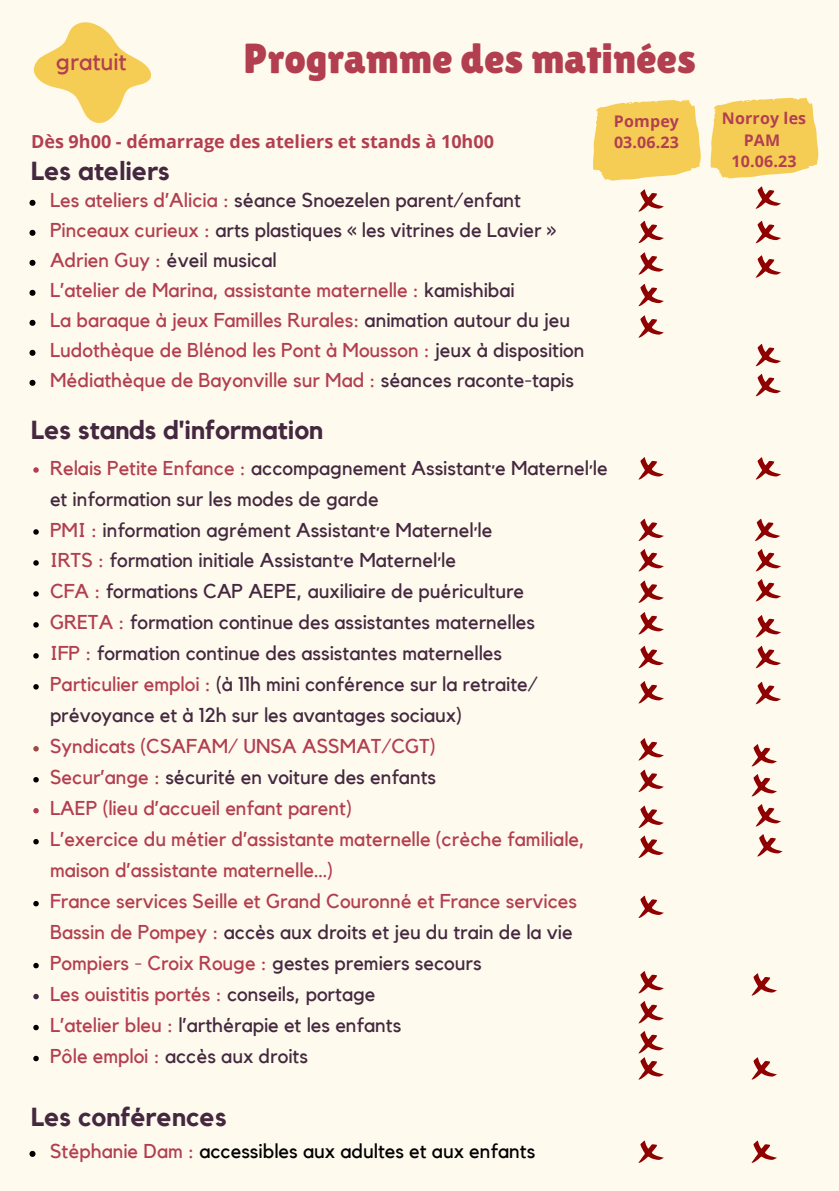
<style>
.page{position:relative;width:839px;height:1191px;background:#fff}
.page>*{position:absolute;margin:0;border:0;box-sizing:border-box;transform-origin:0 0}
.t1{font:42px "Lilita One";color:#b23f50}
.t2{font:700 26px "Kollektif";color:#44283f}
.t3{font:24px "Kollektif";color:#b23f50}
.t4{font:20px/31px "Kollektif";color:#44283f}
.t5{font:20px/31px "Kollektif";color:#b23f50}
.t6{font:20px "Kollektif";color:#000}
.t7{font:700 18px "Open Sans";color:#b23f50}
.t8{font:700 16px/21.4px "Open Sans";letter-spacing:.01em;color:#b23f50}
.s1{color:#b23f50}
.s2{color:#44283f}
.s3{color:#9c4a45}
</style>
<div class="page">
<div style="left:0;top:0;width:838px;height:1191px;background:#fffaee"></div>
<svg style="left:838px;top:1166px;width:1px;height:24px"></svg>
<svg style="left:33px;top:22px;width:119px;height:101px"></svg>
<svg style="left:593px;top:100px;width:107px;height:81px;background:#f7d268"></svg>
<svg style="left:710px;top:98px;width:108px;height:81px;background:#f7d369"></svg>
<svg style="left:638px;top:189px;width:26px;height:23px"></svg>
<svg style="left:33px;top:467px;width:6px;height:6px"></svg>
<svg style="left:33px;top:529px;width:6px;height:6px"></svg>
<svg style="left:33px;top:560px;width:6px;height:6px"></svg>
<svg style="left:33px;top:591px;width:6px;height:6px"></svg>
<svg style="left:33px;top:622px;width:6px;height:6px"></svg>
<svg style="left:33px;top:653px;width:6px;height:6px"></svg>
<svg style="left:33px;top:684px;width:6px;height:6px"></svg>
<svg style="left:33px;top:746px;width:6px;height:6px"></svg>
<svg style="left:33px;top:777px;width:6px;height:5px"></svg>
<svg style="left:33px;top:808px;width:6px;height:5px"></svg>
<svg style="left:33px;top:839px;width:6px;height:5px"></svg>
<svg style="left:33px;top:901px;width:6px;height:5px"></svg>
<svg style="left:33px;top:963px;width:6px;height:5px"></svg>
<svg style="left:33px;top:994px;width:6px;height:5px"></svg>
<svg style="left:33px;top:1025px;width:6px;height:5px"></svg>
<svg style="left:33px;top:1056px;width:6px;height:5px"></svg>
<svg style="left:29px;top:200px;width:6px;height:6px"></svg>
<svg style="left:29px;top:230px;width:6px;height:6px"></svg>
<svg style="left:29px;top:260px;width:6px;height:6px"></svg>
<svg style="left:29px;top:290px;width:6px;height:6px"></svg>
<svg style="left:29px;top:320px;width:6px;height:6px"></svg>
<svg style="left:29px;top:350px;width:6px;height:6px"></svg>
<svg style="left:29px;top:380px;width:6px;height:6px"></svg>
<svg style="left:755px;top:186px;width:26px;height:23px"></svg>
<svg style="left:638px;top:221px;width:26px;height:22px"></svg>
<svg style="left:755px;top:221px;width:26px;height:22px"></svg>
<svg style="left:638px;top:252px;width:26px;height:23px"></svg>
<svg style="left:755px;top:255px;width:26px;height:23px"></svg>
<svg style="left:638px;top:284px;width:26px;height:22px"></svg>
<svg style="left:638px;top:315px;width:26px;height:23px"></svg>
<svg style="left:755px;top:344px;width:26px;height:22px"></svg>
<svg style="left:755px;top:374px;width:26px;height:22px"></svg>
<svg style="left:638px;top:457px;width:26px;height:23px"></svg>
<svg style="left:638px;top:519px;width:26px;height:22px"></svg>
<svg style="left:755px;top:457px;width:26px;height:23px"></svg>
<svg style="left:755px;top:519px;width:25px;height:22px"></svg>
<svg style="left:638px;top:549px;width:26px;height:22px"></svg>
<svg style="left:638px;top:581px;width:26px;height:22px"></svg>
<svg style="left:638px;top:612px;width:26px;height:22px"></svg>
<svg style="left:638px;top:646px;width:26px;height:22px"></svg>
<svg style="left:756px;top:549px;width:25px;height:22px"></svg>
<svg style="left:756px;top:579px;width:25px;height:22px"></svg>
<svg style="left:756px;top:615px;width:25px;height:22px"></svg>
<svg style="left:755px;top:646px;width:26px;height:22px"></svg>
<svg style="left:638px;top:681px;width:26px;height:22px"></svg>
<svg style="left:638px;top:738px;width:26px;height:22px"></svg>
<svg style="left:755px;top:682px;width:26px;height:22px"></svg>
<svg style="left:752px;top:744px;width:25px;height:22px"></svg>
<svg style="left:638px;top:806px;width:26px;height:22px"></svg>
<svg style="left:756px;top:804px;width:25px;height:22px"></svg>
<svg style="left:638px;top:896px;width:26px;height:22px"></svg>
<svg style="left:638px;top:971px;width:26px;height:22px"></svg>
<svg style="left:638px;top:1001px;width:26px;height:22px"></svg>
<svg style="left:29px;top:1151px;width:6px;height:6px"></svg>
<svg style="left:638px;top:1141px;width:26px;height:22px"></svg>
<svg style="left:751px;top:1141px;width:26px;height:22px"></svg>
<svg style="left:638px;top:836px;width:26px;height:22px"></svg>
<svg style="left:757px;top:834px;width:25px;height:22px"></svg>
<svg style="left:638px;top:770px;width:26px;height:22px"></svg>
<svg style="left:751px;top:973px;width:26px;height:23px"></svg>
<svg style="left:752px;top:774px;width:25px;height:22px"></svg>
<svg style="left:638px;top:1031px;width:26px;height:49px"></svg>
<svg style="left:751px;top:1057px;width:26px;height:23px"></svg>
<p class="t3" style="left:56px;top:50px;width:72px">gratuit</p>
<p class="t1" style="left:244px;top:34px;width:453px">Programme des matinées</p>
<p class="t7" style="left:31px;top:129px;width:464px">Dès 9h00 - démarrage des ateliers et stands à 10h00</p>
<p class="t2" style="left:31px;top:159px;width:140px">Les ateliers</p>
<p class="t4" style="left:50px;top:186px;width:472px"><span class="s1">Les ateliers d’Alicia :</span> séance Snoezelen parent/enfant</p>
<p class="t4" style="left:50px;top:216px;width:507px"><span class="s1">Pinceaux curieux :</span> arts plastiques « les vitrines de Lavier »</p>
<p class="t4" style="left:50px;top:246px;width:228px"><span class="s1">Adrien Guy :</span> éveil musical</p>
<p class="t5" style="left:50px;top:276px;width:466px">L’atelier de Marina, assistante maternelle : <span class="s2">kamishibai</span></p>
<p class="t5" style="left:50px;top:306px;width:521px">La baraque à jeux Familles Rurales: <span class="s2">animation autour du jeu</span></p>
<p class="t5" style="left:50px;top:336px;width:536px">Ludothèque de Blénod les Pont à Mousson : <span class="s2">jeux à disposition</span></p>
<p class="t5" style="left:50px;top:366px;width:525px">Médiathèque de Bayonville sur Mad : <span class="s2">séances raconte-tapis</span></p>
<p class="t2" style="left:31px;top:418px;width:294px">Les stands d'information</p>
<p class="t8" style="left:614px;top:110px;width:67px">Pompey<br>03.06.23</p>
<p class="t8" style="left:722px;top:107px;width:86px;text-align:center">Norroy les<br>PAM</p>
<p class="t8" style="left:731px;top:150px;width:66px">10.06.23</p>
<p class="t4" style="left:50px;top:453px;width:559px"><span class="s1">Relais Petite Enfance :</span> accompagnement Assistant·e Maternel·le et information sur les modes de garde</p>
<p class="t4" style="left:50px;top:515px;width:444px"><span class="s1">PMI :</span> information agrément Assistant·e Maternel·le</p>
<p class="t4" style="left:50px;top:546px;width:407px"><span class="s1">IRTS :</span> formation initiale Assistant·e Maternel·le</p>
<p class="t4" style="left:50px;top:577px;width:475px"><span class="s1">CFA :</span> formations CAP AEPE, auxiliaire de puériculture</p>
<p class="t4" style="left:50px;top:608px;width:486px"><span class="s1">GRETA :</span> formation continue des assistantes maternelles</p>
<p class="t4" style="left:50px;top:639px;width:453px"><span class="s1">IFP :</span> formation continue des assistantes maternelles</p>
<p class="t4" style="left:50px;top:670px;width:489px"><span class="s1">Particulier emploi :</span> (à 11h mini conférence sur la retraite/ prévoyance et à 12h sur les avantages sociaux)</p>
<p class="t5" style="left:50px;top:732px;width:387px">Syndicats (CSAFAM/ UNSA ASSMAT/CGT)</p>
<p class="t4" style="left:50px;top:763px;width:387px"><span class="s1">Secur’ange</span> <span class="s3">:</span> sécurité en voiture des enfants</p>
<p class="t5" style="left:50px;top:794px;width:303px">LAEP (lieu d’accueil enfant parent)</p>
<p class="t5" style="left:50px;top:825px;width:536px">L’exercice du métier d’assistante maternelle (crèche familiale, maison d’assistante maternelle…)</p>
<p class="t5" style="left:50px;top:887px;width:528px">France services Seille et Grand Couronné et France services<br>Bassin de Pompey : <span class="s2">accès aux droits et jeu du train de la vie</span></p>
<p class="t4" style="left:50px;top:948px;width:433px"><span class="s1">Pompiers - Croix Rouge :</span> gestes premiers secours</p>
<p class="t5" style="left:50px;top:979px;width:327px">Les ouistitis portés : <span class="s2">conseils, portage</span></p>
<p class="t4" style="left:50px;top:1010px;width:353px"><span class="s1">L’atelier bleu :</span> l’arthérapie et les enfants</p>
<p class="t4" style="left:50px;top:1041px;width:259px"><span class="s1">Pôle emploi :</span> accès aux droits</p>
<p class="t2" style="left:31px;top:1105px;width:197px">Les conférences</p>
<p class="t6" style="left:50px;top:1142px;width:487px"><span class="s1">Stéphanie Dam :</span> accessibles aux adultes et aux enfants</p>
</div>
